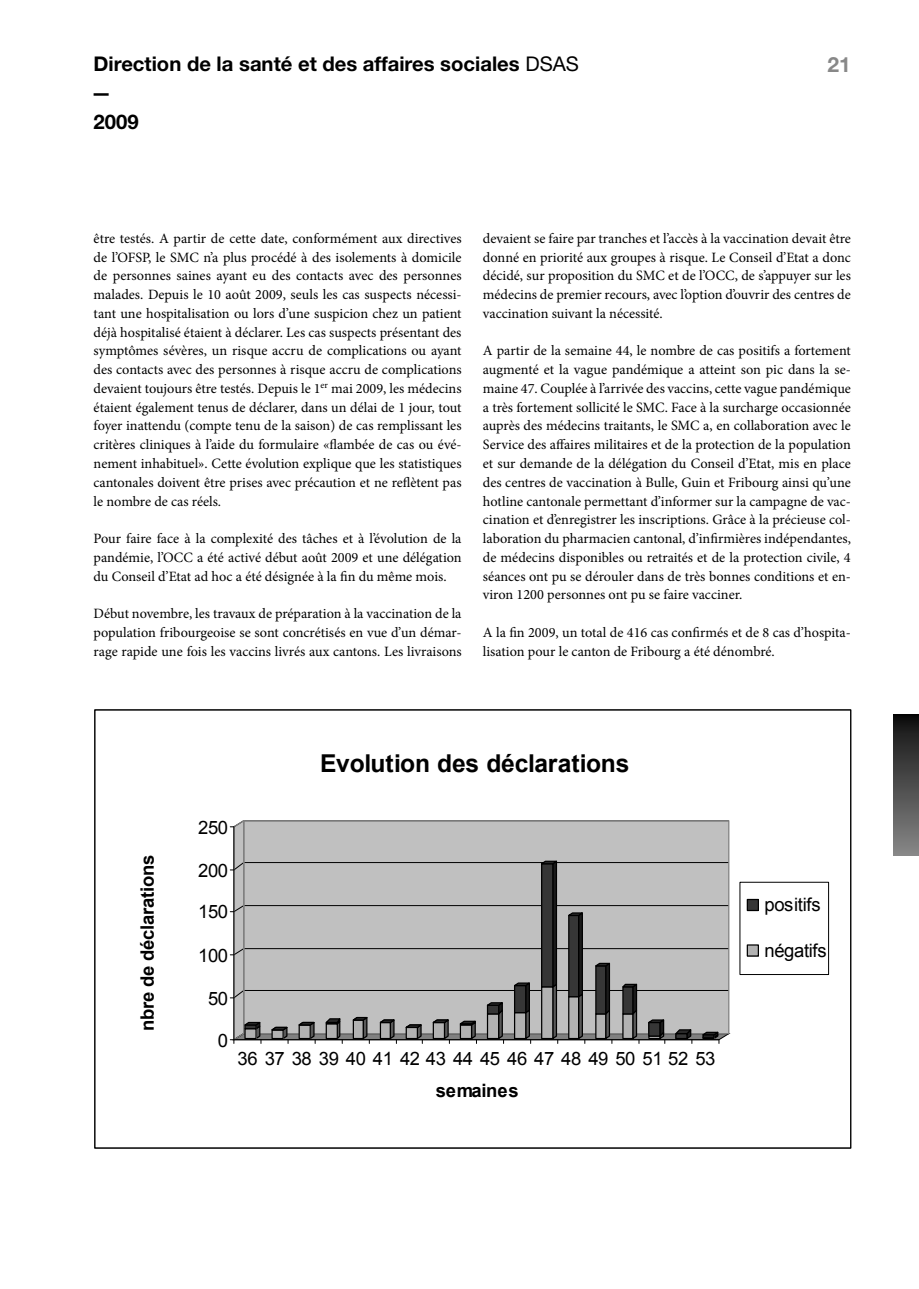
<style>
.page{position:relative;width:919px;height:1289px;background:#fff}
.page>*{position:absolute;margin:0;border:0;box-sizing:border-box;transform-origin:0 0}
.t1{font:700 24.6px "Arial";letter-spacing:-.01em;color:#000}
.t2{font:700 21px "Helvetica Neue";color:#888}
.t3{font:700 20.25px/28.7px "Helvetica Neue";color:#000}
.t4{font:18.45px "Arial";letter-spacing:-.025em;color:#000}
.t5{font:700 18.45px "Arial";letter-spacing:-.01em;color:#000}
.t6{font:14.25px/18.8px "Minion Pro";color:#000;text-align:justify}
.s1{font-weight:400}
</style>
<div class="page">
<svg style="left:230px;top:820px;width:499px;height:223px"></svg>
<div style="left:747px;top:899px;width:11px;height:11px;background:#363636"></div>
<div style="left:746px;top:898px;width:13px;height:13px;border:1px solid #000"></div>
<div style="left:747px;top:945px;width:11px;height:11px;background:#b2b2b2"></div>
<div style="left:746px;top:944px;width:13px;height:12px;border:1px solid #000"></div>
<div style="left:893px;top:714px;width:25px;height:141px;background:linear-gradient(to bottom,#0f0f0f,#888)"></div>
<h3 class="t3" style="left:91px;top:51px;width:489px">Direction de la santé et des affaires sociales <span class="s1">DSAS </span>—<br>2009</h3>
<h2 class="t2" style="left:827px;top:57px;width:25px">21</h2>
<p class="t6" style="left:94px;top:230px;width:369px">être testés. A partir de cette date, conformément aux directives de l’OFSP, le SMC n’a plus procédé à des isolements à domicile de personnes saines ayant eu des contacts avec des personnes malades. Depuis le 10 août 2009, seuls les cas suspects nécessi&shy;tant une hospitalisation ou lors d’une suspicion chez un patient déjà hospitalisé étaient à déclarer. Les cas suspects présentant des symptômes sévères, un risque accru de complications ou ayant des contacts avec des personnes à risque accru de complications devaient toujours être testés. Depuis le 1<sup>er</sup> mai 2009, les médecins étaient également tenus de déclarer, dans un délai de 1 jour, tout foyer inattendu (compte tenu de la saison) de cas remplissant les critères cliniques à l’aide du formulaire «flambée de cas ou évé&shy;nement inhabituel». Cette évolution explique que les statistiques cantonales doivent être prises avec précaution et ne reflètent pas le nombre de cas réels.</p>
<p class="t6" style="left:94px;top:530px;width:369px">Pour faire face à la complexité des tâches et à l’évolution de la pandémie, l’OCC a été activé début août 2009 et une délégation du Conseil d’Etat ad hoc a été désignée à la fin du même mois.</p>
<p class="t6" style="left:94px;top:605px;width:369px">Début novembre, les travaux de préparation à la vaccination de la population fribourgeoise se sont concrétisés en vue d’un démar&shy;rage rapide une fois les vaccins livrés aux cantons. Les livraisons</p>
<p class="t6" style="left:483px;top:230px;width:369px">devaient se faire par tranches et l’accès à la vaccination devait être donné en priorité aux groupes à risque. Le Conseil d’Etat a donc décidé, sur proposition du SMC et de l’OCC, de s’appuyer sur les médecins de premier recours, avec l’option d’ouvrir des centres de vaccination suivant la nécessité.</p>
<p class="t6" style="left:483px;top:342px;width:369px">A partir de la semaine 44, le nombre de cas positifs a fortement augmenté et la vague pandémique a atteint son pic dans la se&shy;maine 47. Couplée à l’arrivée des vaccins, cette vague pandémique a très fortement sollicité le SMC. Face à la surcharge occasionnée auprès des médecins traitants, le SMC a, en collaboration avec le Service des affaires militaires et de la protection de la population et sur demande de la délégation du Conseil d’Etat, mis en place des centres de vaccination à Bulle, Guin et Fribourg ainsi qu’une hotline cantonale permettant d’informer sur la campagne de vac&shy;cination et d’enregistrer les inscriptions. Grâce à la précieuse col&shy;laboration du pharmacien cantonal, d’infirmières indépendantes, de médecins disponibles ou retraités et de la protection civile, 4 séances ont pu se dérouler dans de très bonnes conditions et en&shy;viron 1200 personnes ont pu se faire vacciner.</p>
<p class="t6" style="left:483px;top:624px;width:369px">A la fin 2009, un total de 416 cas confirmés et de 8 cas d’hospita&shy;lisation pour le canton de Fribourg a été dénombré.</p>
<p class="t5" style="left:137px;top:1031px;width:178px;rotate:-90deg">nbre de déclarations</p>
<h1 class="t1" style="left:320px;top:750px;width:311px">Evolution des déclarations</h1>
<p class="t4" style="left:198px;top:816px;width:31px">250</p>
<p class="t4" style="left:198px;top:860px;width:31px">200</p>
<p class="t4" style="left:198px;top:901px;width:31px">150</p>
<p class="t4" style="left:198px;top:944px;width:31px">100</p>
<p class="t4" style="left:208px;top:987px;width:22px">50</p>
<p class="t4" style="left:218px;top:1029px;width:12px">0</p>
<p class="t4" style="left:237px;top:1048px;width:479px">36 37 38 39 40 41 42 43 44 45 46 47 48 49 50 51 52 53</p>
<p class="t5" style="left:436px;top:1080px;width:84px">semaines</p>
<p class="t4" style="left:764px;top:894px;width:57px">positifs</p>
<p class="t4" style="left:764px;top:939px;width:64px">négatifs</p>
</div>
